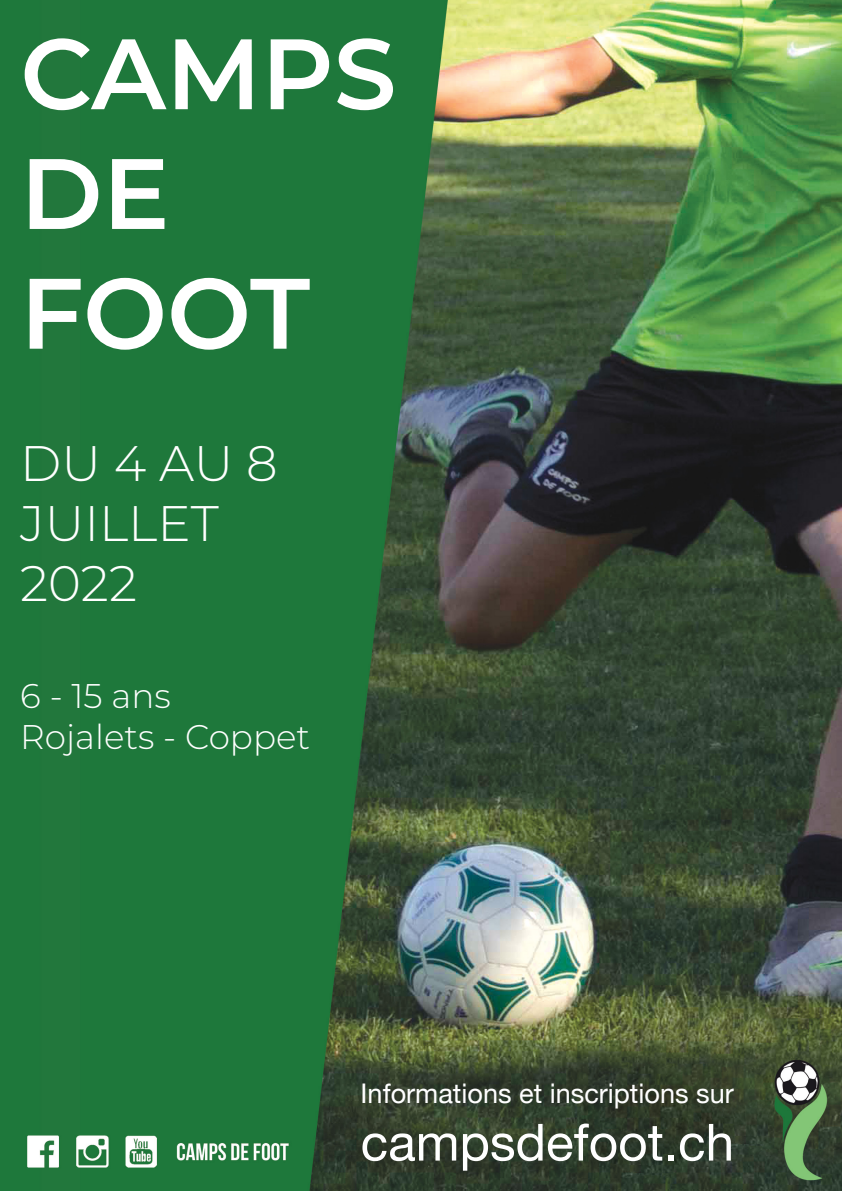
<style>
.page{position:relative;width:842px;height:1191px;background:#fff}
.page>*{position:absolute;margin:0;border:0;box-sizing:border-box;transform-origin:0 0}
.t1{font:600 99.8px/119.7px "Montserrat";color:#fff}
.t2{font:51.3px "Helvetica Neue";color:#fff}
.t3{font:300 49.9px "Montserrat";color:#fff}
.t4{font:300 34.2px "Montserrat";color:#fff}
.t5{font:27.1px "Helvetica Neue";color:#fff}
</style>
<div class="page">
<img style="left:0;top:0;width:842px;height:1191px">
<p class="t1" style="left:20px;top:9px;width:378px">CAMPS</p>
<p class="t1" style="left:20px;top:129px;width:291px">DE<br>FOOT</p>
<p class="t3" style="left:20px;top:429px;width:259px">DU 4 AU 8</p>
<p class="t3" style="left:20px;top:489px;width:200px">JUILLET</p>
<p class="t3" style="left:20px;top:549px;width:118px">2022</p>
<p class="t4" style="left:20px;top:673px;width:152px">6 - 15 ans</p>
<p class="t4" style="left:20px;top:714px;width:291px">Rojalets - Coppet</p>
<p class="t5" style="left:361px;top:1074px;width:375px">Informations et inscriptions sur</p>
<p class="t2" style="left:361px;top:1105px;width:375px">campsdefoot.ch</p>
</div>
